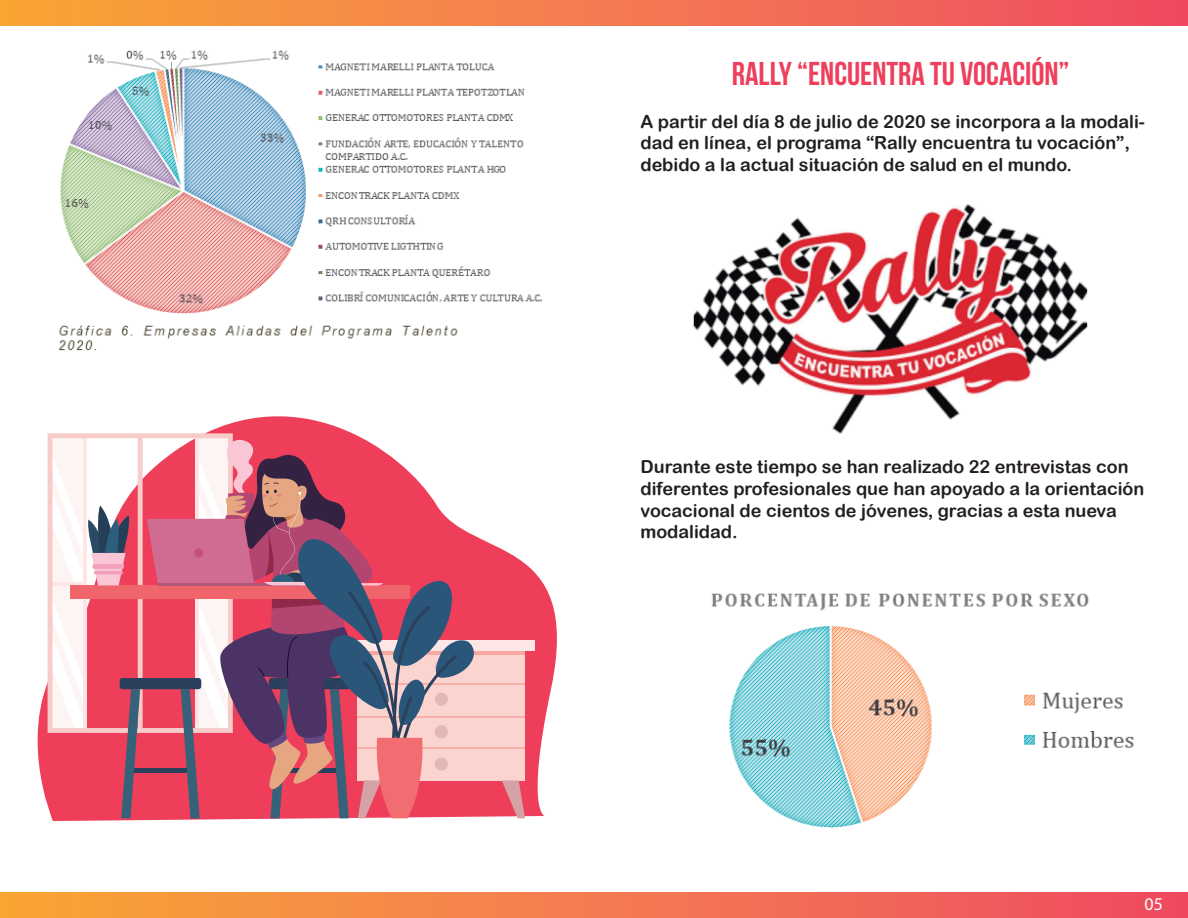
<style>
.page{position:relative;width:1188px;height:918px;background:#fff}
.page>*{position:absolute;margin:0;border:0;box-sizing:border-box;transform-origin:0 0}
.t1{font:33px "Bebas Neue";color:#ee3f5c}
.t2{font:18px/21.6px "Arial Rounded MT Bold";color:#231f20}
.t3{font:18px "Myriad Pro";color:#fff}
</style>
<div class="page">
<svg style="left:37px;top:416px;width:520px;height:405px"></svg>
<div style="left:0;top:0;width:1188px;height:25px;background:linear-gradient(to right,#f9a737,#ef4c64)"></div>
<div style="left:0;top:893px;width:1188px;height:25px;background:linear-gradient(to right,#f9a737,#ef4c64)"></div>
<div style="left:358px;top:651px;width:167px;height:32px;background:#fbd4d0"></div>
<div style="left:358px;top:683px;width:167px;height:33px;background:#fbd4d0"></div>
<div style="left:358px;top:716px;width:167px;height:32px;background:#fbd4d0"></div>
<div style="left:358px;top:748px;width:167px;height:32px;background:#fbd4d0"></div>
<hr style="left:358px;top:651px;width:167px;height:4px;background:#f6a7a1">
<div style="left:349px;top:640px;width:186px;height:11px;background:#fde6e5"></div>
<svg style="left:502px;top:780px;width:23px;height:38px"></svg>
<svg style="left:48px;top:433px;width:185px;height:300px"></svg>
<div style="left:131px;top:768px;width:59px;height:5px;background:#2b405d"></div>
<svg style="left:121px;top:689px;width:19px;height:129px;background:#92546d"></svg>
<div style="left:120px;top:678px;width:81px;height:11px;background:#2b405d;border-radius:3px"></div>
<div style="left:71px;top:585px;width:339px;height:14px;background:#f0646b"></div>
<svg style="left:52px;top:453px;width:79px;height:132px"></svg>
<div style="left:93px;top:564px;width:31px;height:5px;background:#f59fba"></div>
<hr style="left:94px;top:571px;width:29px;height:3px;background:#f59fba">
<svg style="left:147px;top:439px;width:327px;height:379px"></svg>
<img style="left:693px;top:204px;width:395px;height:230px">
<img style="left:58px;top:50px;width:485px;height:301px">
<img style="left:711px;top:593px;width:423px;height:235px">
<h1 class="t1" style="left:732px;top:55px;width:339px">RALLY “ENCUENTRA TU VOCACIÓN”</h1>
<p class="t2" style="left:640px;top:110px;width:506px">A partir del día 8 de julio de 2020 se incorpora a la modali&shy;dad en línea, el programa “Rally encuentra tu vocación”, debido a la actual situación de salud en el mundo.</p>
<p class="t2" style="left:640px;top:456px;width:505px">Durante este tiempo se han realizado 22 entrevistas con diferentes profesionales que han apoyado a la orientación vocacional de cientos de jóvenes, gracias a esta nueva modalidad.</p>
<p class="t3" style="left:1145px;top:893px;width:20px">05</p>
</div>
